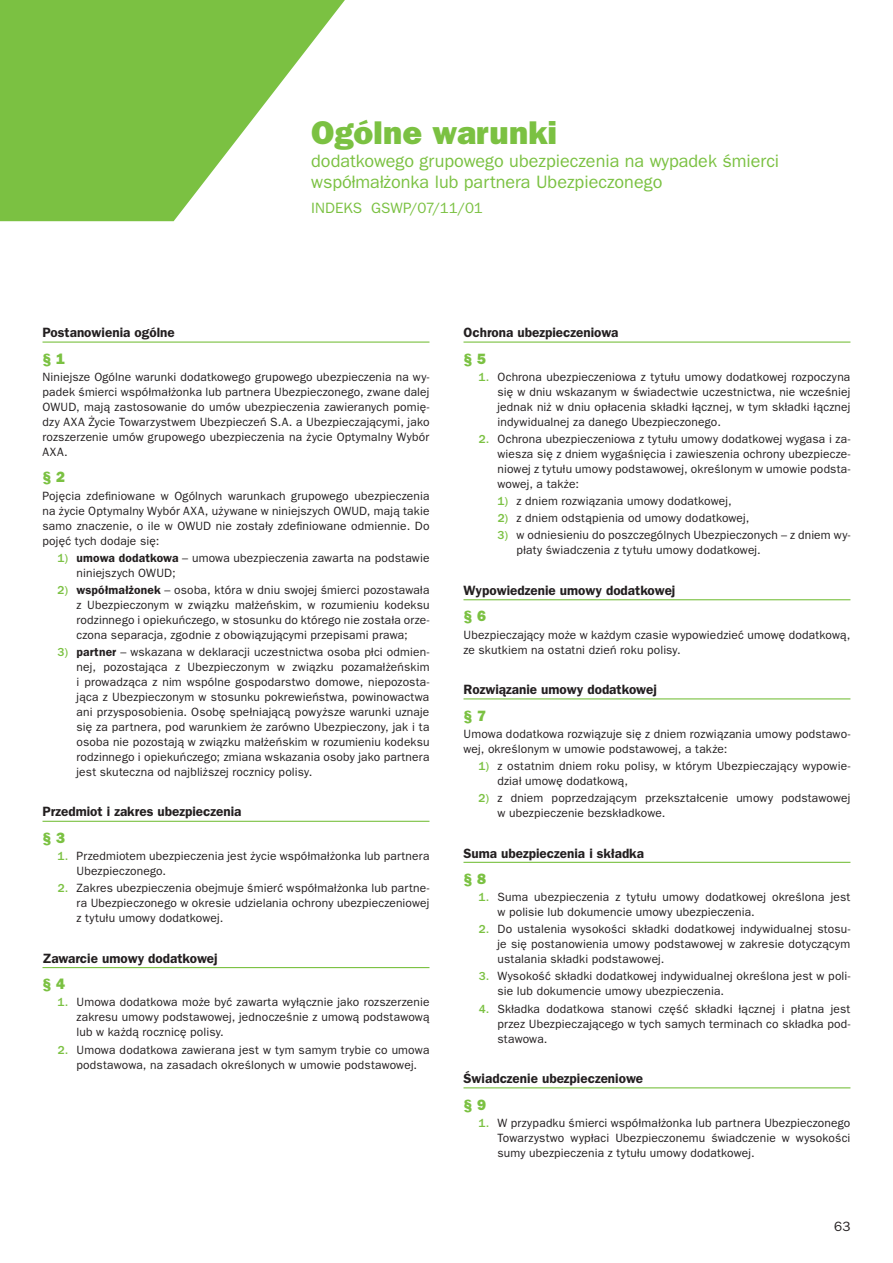
<style>
.page{position:relative;width:893px;height:1263px;background:#fff}
.page>*{position:absolute;margin:0;border:0;box-sizing:border-box;transform-origin:0 0}
.t1{font:800 33px "Franklin Gothic LT Com";color:#7bc142}
.t2{font:18px/21px "Franklin Gothic LT Com";color:#7bc142}
.t3{font:15px "Franklin Gothic LT Com";color:#7bc142}
.t4{font:800 15px "Franklin Gothic LT Com";color:#7bc142}
.t5{font:13.5px "Franklin Gothic LT Com Dm";color:#231f20}
.t6{font:13.5px "Franklin Gothic LT Com";color:#231f20}
.t7{font:12px/15px "Franklin Gothic LT Com";letter-spacing:.015em;color:#231f20;text-align:justify}
.s1{font-weight:500;color:#7bc142}
.s2{font-family:"Franklin Gothic LT Com Dm"}
</style>
<div class="page">
<hr style="left:43px;top:341px;width:386px;height:2px;background:#7bc142">
<hr style="left:43px;top:821px;width:386px;height:1px;background:#7bc142">
<hr style="left:43px;top:967px;width:386px;height:1px;background:#7bc142">
<hr style="left:463px;top:341px;width:387px;height:2px;background:#7bc142">
<hr style="left:463px;top:599px;width:387px;height:1px;background:#7bc142">
<hr style="left:463px;top:698px;width:387px;height:1px;background:#7bc142">
<hr style="left:463px;top:862px;width:387px;height:1px;background:#7bc142">
<hr style="left:463px;top:1087px;width:387px;height:1px;background:#7bc142">
<svg style="left:0;top:0;width:345px;height:221px;fill:#7bc142"></svg>
<h1 class="t1" style="left:311px;top:120px;width:248px">Ogólne warunki</h1>
<h2 class="t2" style="left:311px;top:152px;width:470px">dodatkowego grupowego ubezpieczenia na wypadek śmierci współmałżonka lub partnera Ubezpieczonego</h2>
<p class="t3" style="left:311px;top:203px;width:173px">INDEKS GSWP/07/11/01</p>
<p class="t5" style="left:43px;top:328px;width:134px">Postanowienia ogólne</p>
<p class="t4" style="left:43px;top:353px;width:24px">§ 1</p>
<p class="t7" style="left:43px;top:371px;width:389px">Niniejsze Ogólne warunki dodatkowego grupowego ubezpieczenia na wy&shy;padek śmierci współmałżonka lub partnera Ubezpieczonego, zwane dalej OWUD, mają zastosowanie do umów ubezpieczenia zawieranych pomię&shy;dzy AXA Życie Towarzystwem Ubezpieczeń S.A. a Ubezpieczającymi, jako rozszerzenie umów grupowego ubezpieczenia na życie Optymalny Wybór AXA.</p>
<p class="t4" style="left:43px;top:472px;width:24px">§ 2</p>
<p class="t7" style="left:43px;top:489px;width:388px">Pojęcia zdefiniowane w Ogólnych warunkach grupowego ubezpieczenia na życie Optymalny Wybór AXA, używane w niniejszych OWUD, mają takie samo znaczenie, o ile w OWUD nie zostały zdefiniowane odmiennie. Do pojęć tych dodaje się:</p>
<p class="t7" style="left:77px;top:551px;width:354px;text-indent:-19px"><span class="s1">1)</span> <span class="s2">umowa dodatkowa</span> – umowa ubezpieczenia zawarta na podstawie niniejszych OWUD;</p>
<p class="t7" style="left:77px;top:584px;width:354px;text-indent:-19px"><span class="s1">2)</span> <span class="s2">współmałżonek</span> – osoba, która w dniu swojej śmierci pozostawała z Ubezpieczonym w związku małżeńskim, w rozumieniu kodeksu rodzinnego i opiekuńczego, w stosunku do którego nie została orze&shy;czona separacja, zgodnie z obowiązującymi przepisami prawa;</p>
<p class="t7" style="left:77px;top:646px;width:354px;text-indent:-19px"><span class="s1">3)</span> <span class="s2">partner</span> – wskazana w deklaracji uczestnictwa osoba płci odmien&shy;nej, pozostająca z Ubezpieczonym w związku pozamałżeńskim i prowadząca z nim wspólne gospodarstwo domowe, niepozosta&shy;jąca z Ubezpieczonym w stosunku pokrewieństwa, powinowactwa ani przysposobienia. Osobę spełniającą powyższe warunki uznaje się za partnera, pod warunkiem że zarówno Ubezpieczony, jak i ta osoba nie pozostają w związku małżeńskim w rozumieniu kodeksu rodzinnego i opiekuńczego; zmiana wskazania osoby jako partnera jest skuteczna od najbliższej rocznicy polisy.</p>
<p class="t5" style="left:43px;top:807px;width:200px">Przedmiot i zakres ubezpieczenia</p>
<p class="t4" style="left:43px;top:832px;width:24px">§ 3</p>
<p class="t7" style="left:77px;top:850px;width:354px;text-indent:-19px"><span class="s1">1.</span> Przedmiotem ubezpieczenia jest życie współmałżonka lub partnera<br>Ubezpieczonego.</p>
<p class="t7" style="left:77px;top:882px;width:354px;text-indent:-19px"><span class="s1">2.</span> Zakres ubezpieczenia obejmuje śmierć współmałżonka lub partne&shy;ra Ubezpieczonego w okresie udzielania ochrony ubezpieczeniowej z tytułu umowy dodatkowej.</p>
<p class="t5" style="left:43px;top:953px;width:177px">Zawarcie umowy dodatkowej</p>
<p class="t4" style="left:43px;top:978px;width:24px">§ 4</p>
<p class="t7" style="left:77px;top:996px;width:355px;text-indent:-19px"><span class="s1">1.</span> Umowa dodatkowa może być zawarta wyłącznie jako rozszerzenie zakresu umowy podstawowej, jednocześnie z umową podstawową lub w każdą rocznicę polisy.</p>
<p class="t7" style="left:58px;top:1043px;width:373px;text-align:center"><span class="s1">2.</span> Umowa dodatkowa zawierana jest w tym samym trybie co umowa podstawowa, na zasadach określonych w umowie podstawowej.</p>
<p class="t5" style="left:463px;top:328px;width:156px">Ochrona ubezpieczeniowa</p>
<p class="t4" style="left:463px;top:353px;width:24px">§ 5</p>
<p class="t7" style="left:497px;top:371px;width:354px;text-indent:-19px"><span class="s1">1.</span> Ochrona ubezpieczeniowa z tytułu umowy dodatkowej rozpoczyna się w dniu wskazanym w świadectwie uczestnictwa, nie wcześniej jednak niż w dniu opłacenia składki łącznej, w tym składki łącznej indywidualnej za danego Ubezpieczonego.</p>
<p class="t7" style="left:497px;top:433px;width:354px;text-indent:-19px"><span class="s1">2.</span> Ochrona ubezpieczeniowa z tytułu umowy dodatkowej wygasa i za&shy;wiesza się z dniem wygaśnięcia i zawieszenia ochrony ubezpiecze&shy;niowej z tytułu umowy podstawowej, określonym w umowie podsta&shy;wowej, a także:</p>
<p class="t7" style="left:498px;top:495px;width:235px"><span class="s1">1)</span> z dniem rozwiązania umowy dodatkowej,</p>
<p class="t7" style="left:498px;top:512px;width:253px"><span class="s1">2)</span> z dniem odstąpienia od umowy dodatkowej,</p>
<p class="t7" style="left:517px;top:529px;width:335px;text-indent:-19px"><span class="s1">3)</span> w odniesieniu do poszczególnych Ubezpieczonych – z dniem wy&shy;płaty świadczenia z tytułu umowy dodatkowej.</p>
<p class="t5" style="left:463px;top:585px;width:213px">Wypowiedzenie umowy dodatkowej</p>
<p class="t4" style="left:463px;top:611px;width:24px">§ 6</p>
<p class="t7" style="left:463px;top:628px;width:388px">Ubezpieczający może w każdym czasie wypowiedzieć umowę dodatkową, ze skutkiem na ostatni dzień roku polisy.</p>
<p class="t5" style="left:463px;top:684px;width:195px">Rozwiązanie umowy dodatkowej</p>
<p class="t4" style="left:463px;top:710px;width:24px">§ 7</p>
<p class="t7" style="left:463px;top:727px;width:388px">Umowa dodatkowa rozwiązuje się z dniem rozwiązania umowy podstawo&shy;wej, określonym w umowie podstawowej, a także:</p>
<p class="t7" style="left:497px;top:760px;width:354px;text-indent:-19px"><span class="s1">1)</span> z ostatnim dniem roku polisy, w którym Ubezpieczający wypowie&shy;dział umowę dodatkową,</p>
<p class="t7" style="left:497px;top:792px;width:354px;text-indent:-19px"><span class="s1">2)</span> z dniem poprzedzającym przekształcenie umowy podstawowej w ubezpieczenie bezskładkowe.</p>
<p class="t5" style="left:463px;top:848px;width:182px">Suma ubezpieczenia i składka</p>
<p class="t4" style="left:463px;top:873px;width:24px">§ 8</p>
<p class="t7" style="left:497px;top:891px;width:354px;text-indent:-19px"><span class="s1">1.</span> Suma ubezpieczenia z tytułu umowy dodatkowej określona jest w polisie lub dokumencie umowy ubezpieczenia.</p>
<p class="t7" style="left:497px;top:923px;width:354px;text-indent:-19px"><span class="s1">2.</span> Do ustalenia wysokości składki dodatkowej indywidualnej stosu&shy;je się postanowienia umowy podstawowej w zakresie dotyczącym ustalania składki podstawowej.</p>
<p class="t7" style="left:497px;top:970px;width:354px;text-indent:-19px"><span class="s1">3.</span> Wysokość składki dodatkowej indywidualnej określona jest w poli&shy;sie lub dokumencie umowy ubezpieczenia.</p>
<p class="t7" style="left:497px;top:1002px;width:354px;text-indent:-19px"><span class="s1">4.</span> Składka dodatkowa stanowi część składki łącznej i płatna jest przez Ubezpieczającego w tych samych terminach co składka pod&shy;stawowa.</p>
<p class="t5" style="left:463px;top:1073px;width:181px">Świadczenie ubezpieczeniowe</p>
<p class="t4" style="left:463px;top:1099px;width:24px">§ 9</p>
<p class="t7" style="left:497px;top:1116px;width:354px;text-indent:-19px"><span class="s1">1.</span> W przypadku śmierci współmałżonka lub partnera Ubezpieczonego Towarzystwo wypłaci Ubezpieczonemu świadczenie w wysokości sumy ubezpieczenia z tytułu umowy dodatkowej.</p>
<p class="t6" style="left:834px;top:1221px;width:18px">63</p>
</div>
